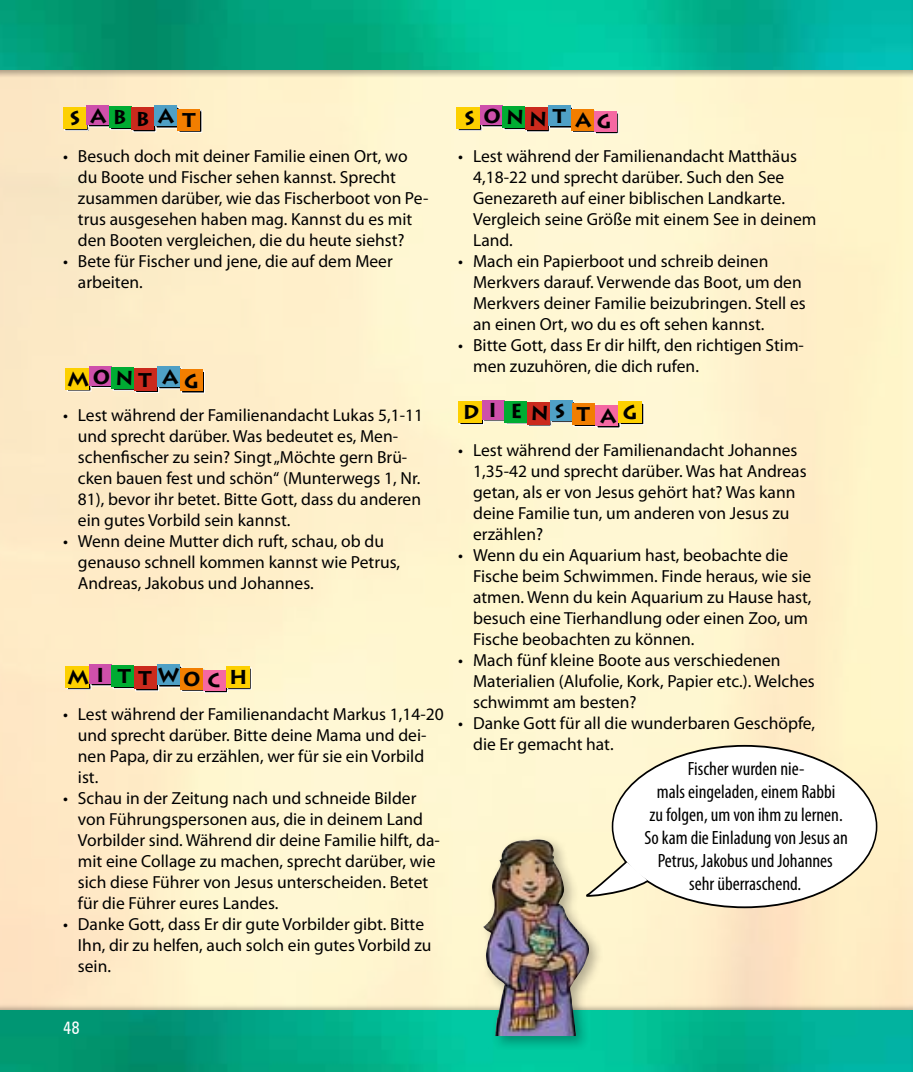
<style>
.page{position:relative;width:913px;height:1072px;background:#fff}
.page>*{position:absolute;margin:0;border:0;box-sizing:border-box;transform-origin:0 0}
.t1{font:700 19.95px "Lithos Pro";letter-spacing:.32em;color:#000}
.t2{font:700 19.95px "Lithos Pro";letter-spacing:.45em;color:#000}
.t3{font:700 19.95px "Lithos Pro";letter-spacing:.35em;color:#000}
.t4{font:condensed 19.25px/23.1px "Myriad Pro";color:#000;text-align:center}
.t5{font:17.5px/21px "Myriad Pro";color:#000}
.t6{font:condensed 17.5px "Zurich BT";color:#fff}
</style>
<div class="page">
<img style="left:0;top:77px;width:913px;height:925px">
<div style="left:0;top:1002px;width:913px;height:69px;background:#000;opacity:.3"></div>
<img style="left:0;top:1010px;width:910px;height:61px">
<hr style="left:910px;top:1002px;width:3px;height:69px;background:#000;opacity:.3">
<div style="left:63px;top:107px;width:24px;height:22px;background:#fdd000"></div>
<svg style="left:88px;top:125px;width:21px;height:2px"></svg>
<div style="left:87px;top:106px;width:22px;height:19px;background:#ce50ab"></div>
<svg style="left:110px;top:128px;width:21px;height:2px"></svg>
<div style="left:109px;top:107px;width:22px;height:21px;background:#00ac33"></div>
<svg style="left:133px;top:126px;width:23px;height:6px"></svg>
<div style="left:131px;top:108px;width:23px;height:22px;background:#cb2a1d"></div>
<div style="left:154px;top:106px;width:23px;height:20px;background:#4fa0c6"></div>
<div style="left:177px;top:109px;width:23px;height:21px;background:#f27e00"></div>
<div style="left:458px;top:109px;width:24px;height:21px;border:1px solid #fff"></div>
<div style="left:456px;top:107px;width:24px;height:22px;background:#fdd000"></div>
<svg style="left:482px;top:125px;width:20px;height:2px"></svg>
<div style="left:480px;top:106px;width:22px;height:19px;background:#ce50ab"></div>
<svg style="left:504px;top:128px;width:21px;height:2px"></svg>
<div style="left:502px;top:107px;width:23px;height:21px;background:#00ac33"></div>
<svg style="left:526px;top:126px;width:23px;height:6px"></svg>
<div style="left:525px;top:108px;width:23px;height:22px;background:#cb2a1d"></div>
<div style="left:548px;top:106px;width:23px;height:20px;background:#4fa0c6"></div>
<div style="left:571px;top:109px;width:22px;height:21px;background:#f27e00"></div>
<svg style="left:595px;top:113px;width:23px;height:21px"></svg>
<div style="left:593px;top:111px;width:23px;height:21px;background:#f568a2"></div>
<div style="left:0;top:0;width:913px;height:77px;background:#000;opacity:.3"></div>
<img style="left:0;top:0;width:910px;height:70px">
<hr style="left:910px;top:0;width:3px;height:77px;background:#000;opacity:.3">
<div style="left:66px;top:368px;width:23px;height:21px;background:#fdd000"></div>
<svg style="left:91px;top:386px;width:21px;height:2px"></svg>
<div style="left:89px;top:366px;width:23px;height:20px;background:#ce50ab"></div>
<div style="left:113px;top:369px;width:23px;height:21px;background:#2b2b2b"></div>
<div style="left:112px;top:367px;width:22px;height:22px;background:#00ac33"></div>
<svg style="left:135px;top:387px;width:24px;height:6px"></svg>
<div style="left:134px;top:368px;width:23px;height:23px;background:#cb2a1d"></div>
<div style="left:157px;top:366px;width:23px;height:21px;background:#4fa0c6"></div>
<div style="left:181px;top:371px;width:24px;height:22px;border:1px solid #fff"></div>
<div style="left:180px;top:369px;width:23px;height:22px;background:#f27e00"></div>
<div style="left:460px;top:403px;width:24px;height:22px;border:1px solid #fff"></div>
<div style="left:458px;top:401px;width:24px;height:22px;background:#fdd000"></div>
<svg style="left:483px;top:419px;width:21px;height:2px"></svg>
<div style="left:482px;top:400px;width:22px;height:19px;background:#ce50ab"></div>
<svg style="left:506px;top:422px;width:20px;height:2px"></svg>
<div style="left:504px;top:401px;width:22px;height:21px;background:#00ac33"></div>
<svg style="left:528px;top:420px;width:23px;height:6px"></svg>
<div style="left:526px;top:402px;width:23px;height:22px;background:#cb2a1d"></div>
<svg style="left:551px;top:401px;width:23px;height:21px"></svg>
<div style="left:549px;top:400px;width:23px;height:20px;background:#4fa0c6"></div>
<div style="left:572px;top:403px;width:23px;height:21px;background:#f27e00"></div>
<svg style="left:597px;top:423px;width:23px;height:5px"></svg>
<div style="left:595px;top:405px;width:23px;height:21px;background:#f568a2"></div>
<div style="left:620px;top:403px;width:24px;height:22px;border:1px solid #fff"></div>
<div style="left:618px;top:401px;width:24px;height:22px;background:#fdd000"></div>
<div style="left:66px;top:666px;width:23px;height:21px;background:#fdd000"></div>
<svg style="left:91px;top:684px;width:21px;height:2px"></svg>
<div style="left:89px;top:664px;width:23px;height:20px;background:#ce50ab"></div>
<div style="left:113px;top:667px;width:23px;height:21px;background:#000"></div>
<div style="left:112px;top:665px;width:22px;height:22px;background:#00ac33"></div>
<div style="left:135px;top:668px;width:24px;height:23px;border:1px solid #fff"></div>
<div style="left:134px;top:666px;width:23px;height:23px;background:#cb2a1d"></div>
<div style="left:157px;top:664px;width:23px;height:21px;background:#4fa0c6"></div>
<div style="left:180px;top:668px;width:23px;height:21px;background:#f27e00"></div>
<svg style="left:204px;top:687px;width:24px;height:6px"></svg>
<div style="left:203px;top:670px;width:23px;height:21px;background:#f568a2"></div>
<div style="left:226px;top:666px;width:23px;height:21px;background:#fdd000"></div>
<div style="left:477px;top:833px;width:125px;height:218px;background:#000;opacity:.3"></div>
<img style="left:483px;top:839px;width:108px;height:197px">
<div style="left:612px;top:746px;width:264px;height:161px;background:#fff;border-radius:50%"></div>
<svg style="left:582px;top:860px;width:68px;height:39px"></svg>
<p class="t1" style="left:70px;top:106px;width:128px">SABBAT</p>
<p class="t1" style="left:464px;top:106px;width:149px">S ONNT AG</p>
<p class="t5" style="left:78px;top:145px;width:352px;text-indent:-15px">• Besuch doch mit deiner Familie einen Ort, wo du Boote und Fischer sehen kannst. Sprecht zusammen darüber, wie das Fischerboot von Pe&shy;trus ausgesehen haben mag. Kannst du es mit den Booten vergleichen, die du heute siehst?</p>
<p class="t5" style="left:78px;top:250px;width:316px;text-indent:-15px">• Bete für Fischer und jene, die auf dem Meer arbeiten.</p>
<p class="t5" style="left:473px;top:145px;width:345px;text-indent:-15px">• Lest während der Familienandacht Matthäus 4,18-22 und sprecht darüber. Such den See Genezareth auf einer biblischen Landkarte.<br>Vergleich seine Größe mit einem See in deinem Land.</p>
<p class="t5" style="left:473px;top:250px;width:334px;text-indent:-15px">• Mach ein Papierboot und schreib deinen Merkvers darauf. Verwende das Boot, um den Merkvers deiner Familie beizubringen. Stell es an einen Ort, wo du es oft sehen kannst.</p>
<p class="t5" style="left:473px;top:334px;width:332px;text-indent:-15px">• Bitte Gott, dass Er dir hilft, den richtigen Stim&shy;men zuzuhören, die dich rufen.</p>
<p class="t1" style="left:67px;top:366px;width:133px">MONT AG</p>
<p class="t5" style="left:78px;top:404px;width:346px;text-indent:-15px">• Lest während der Familienandacht Lukas 5,1-11 und sprecht darüber. Was bedeutet es, Men&shy;schenfischer zu sein? Singt„Möchte gern Brü&shy;cken bauen fest und schön“ (Munterwegs 1, Nr.<br>81), bevor ihr betet. Bitte Gott, dass du anderen ein gutes Vorbild sein kannst.</p>
<p class="t5" style="left:78px;top:530px;width:324px;text-indent:-15px">• Wenn deine Mutter dich ruft, schau, ob du genauso schnell kommen kannst wie Petrus,<br>Andreas, Jakobus und Johannes.</p>
<p class="t3" style="left:67px;top:665px;width:182px">MI TTWOCH</p>
<p class="t5" style="left:78px;top:703px;width:367px;text-indent:-15px">• Lest während der Familienandacht Markus 1,14-20 und sprecht darüber. Bitte deine Mama und dei&shy;nen Papa, dir zu erzählen, wer für sie ein Vorbild ist.</p>
<p class="t5" style="left:78px;top:787px;width:363px;text-indent:-15px">• Schau in der Zeitung nach und schneide Bilder von Führungspersonen aus, die in deinem Land Vorbilder sind. Während dir deine Familie hilft, da&shy;mit eine Collage zu machen, sprecht darüber, wie sich diese Führer von Jesus unterscheiden. Betet für die Führer eures Landes.</p>
<p class="t5" style="left:78px;top:913px;width:355px;text-indent:-15px">• Danke Gott, dass Er dir gute Vorbilder gibt. Bitte<br>Ihn, dir zu helfen, auch solch ein gutes Vorbild zu sein.</p>
<p class="t2" style="left:463px;top:400px;width:176px">DI ENSTAG</p>
<p class="t5" style="left:473px;top:439px;width:335px;text-indent:-15px">• Lest während der Familienandacht Johannes 1,35-42 und sprecht darüber. Was hat Andreas getan, als er von Jesus gehört hat? Was kann deine Familie tun, um anderen von Jesus zu erzählen?</p>
<p class="t5" style="left:473px;top:544px;width:340px;text-indent:-15px">• Wenn du ein Aquarium hast, beobachte die Fische beim Schwimmen. Finde heraus, wie sie atmen. Wenn du kein Aquarium zu Hause hast, besuch eine Tierhandlung oder einen Zoo, um Fische beobachten zu können.</p>
<p class="t5" style="left:473px;top:649px;width:343px;text-indent:-15px">• Mach fünf kleine Boote aus verschiedenen<br>Materialien (Alufolie, Kork, Papier etc.). Welches schwimmt am besten?</p>
<p class="t5" style="left:473px;top:712px;width:343px;text-indent:-15px">• Danke Gott für all die wunderbaren Geschöpfe, die Er gemacht hat.</p>
<p class="t4" style="left:644px;top:756px;width:205px">Fischer wurden nie-<br>mals eingeladen, einem Rabbi<br>zu folgen, um von ihm zu lernen.<br>So kam die Einladung von Jesus an<br>Petrus, Jakobus und Johannes sehr überraschend.</p>
<p class="t6" style="left:63px;top:1017px;width:18px">48</p>
</div>
